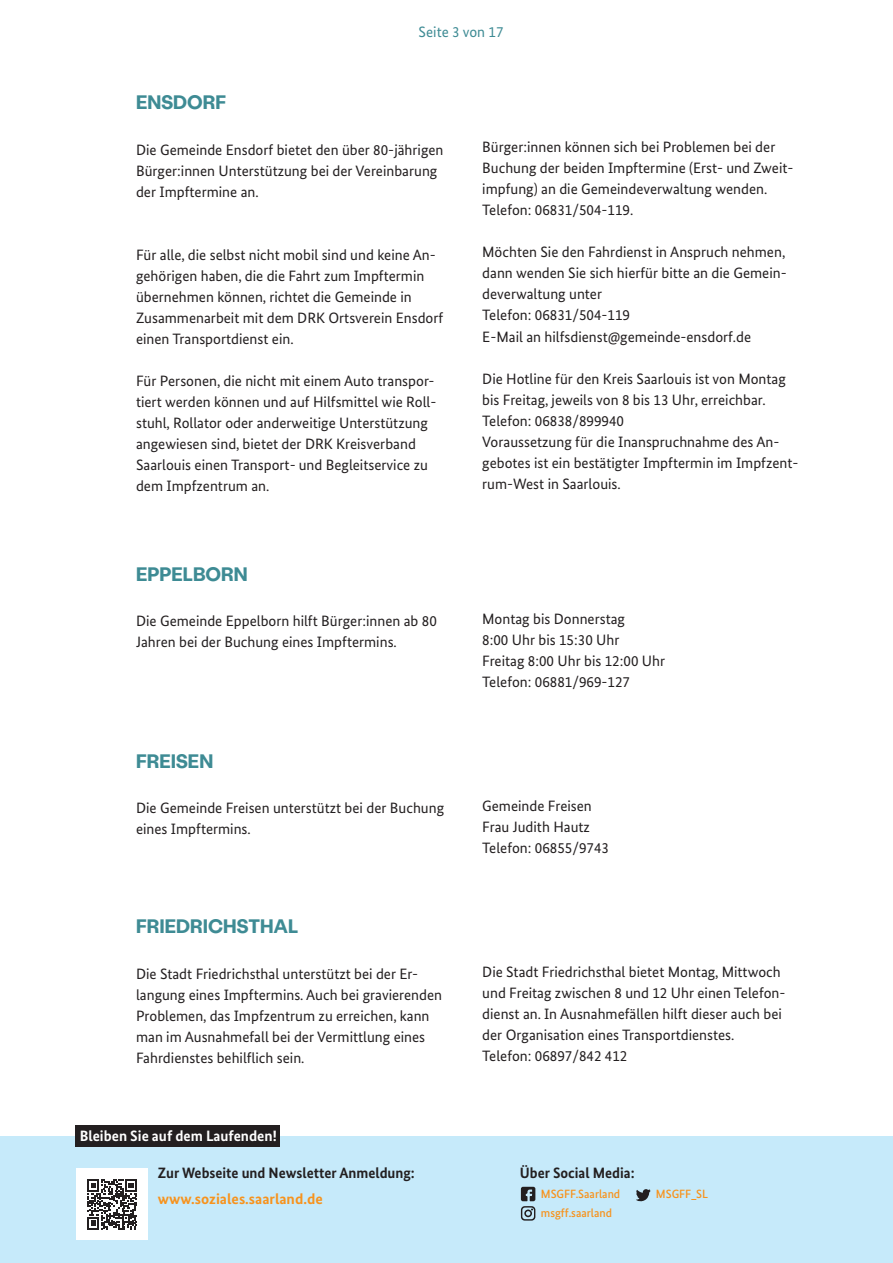
<style>
.page{position:relative;width:893px;height:1263px;background:#fff}
.page>*{position:absolute;margin:0;border:0;box-sizing:border-box;transform-origin:0 0}
.Kommune__Landkreis{font:700 19.5px "Stabil Grotesk";color:#3e8b94}
.Tabelle_Spalte_1{font:15px/21px "Bundes Sans";color:#231f20}
.t1{font:700 15px "Bundes Sans";color:#231f20}
.t2{font:700 15px "Bundes Sans";color:#fff}
.t3{font:700 15px "Bundes Sans";color:#f7931d}
.t4{font:15px "Bundes Sans";color:#3e8b94}
.t5{font:500 12px "Bundes Sans";color:#f7931d}
</style>
<div class="page">
<div style="left:0;top:1136px;width:893px;height:127px;background:#c6eafa"></div>
<div style="left:76px;top:1125px;width:204px;height:22px;background:#231f20"></div>
<div style="left:76px;top:1168px;width:72px;height:72px;background:#fff"></div>
<svg style="left:521px;top:1187px;width:14px;height:33px"></svg>
<svg style="left:636px;top:1189px;width:15px;height:12px"></svg>
<svg style="left:87px;top:1179px;width:50px;height:50px"></svg>
<p class="t4" style="left:419px;top:23px;width:86px">Seite 3 von 17</p>
<p class="Kommune__Landkreis" style="left:136px;top:89px;width:92px">ENSDORF</p>
<p class="Tabelle_Spalte_1" style="left:136px;top:139px;width:309px">Die Gemeinde Ensdorf bietet den über 80-jährigen<br>Bürger:innen Unterstützung bei der Vereinbarung der Impftermine an.</p>
<p class="Tabelle_Spalte_1" style="left:136px;top:244px;width:309px">Für alle, die selbst nicht mobil sind und keine An&shy;gehörigen haben, die die Fahrt zum Impftermin übernehmen können, richtet die Gemeinde in Zusammenarbeit mit dem DRK Ortsverein Ensdorf einen Transportdienst ein.</p>
<p class="Tabelle_Spalte_1" style="left:136px;top:370px;width:302px">Für Personen, die nicht mit einem Auto transpor&shy;tiert werden können und auf Hilfsmittel wie Roll&shy;stuhl, Rollator oder anderweitige Unterstützung angewiesen sind, bietet der DRK Kreisverband Saarlouis einen Transport- und Begleitservice zu dem Impfzentrum an.</p>
<p class="Tabelle_Spalte_1" style="left:482px;top:137px;width:313px">Bürger:innen können sich bei Problemen bei der<br>Buchung der beiden Impftermine (Erst- und Zweit&shy;impfung) an die Gemeindeverwaltung wenden.</p>
<p class="Tabelle_Spalte_1" style="left:482px;top:200px;width:153px">Telefon: 06831/504-119.</p>
<p class="Tabelle_Spalte_1" style="left:482px;top:242px;width:306px;text-align:justify">Möchten Sie den Fahrdienst in Anspruch nehmen, dann wenden Sie sich hierfür bitte an die Gemein&shy;deverwaltung unter</p>
<p class="Tabelle_Spalte_1" style="left:482px;top:305px;width:149px">Telefon: 06831/504-119</p>
<p class="Tabelle_Spalte_1" style="left:482px;top:326px;width:270px">E-Mail an hilfsdienst@gemeinde-ensdorf.de</p>
<p class="Tabelle_Spalte_1" style="left:482px;top:368px;width:305px">Die Hotline für den Kreis Saarlouis ist von Montag bis Freitag, jeweils von 8 bis 13 Uhr, erreichbar.</p>
<p class="Tabelle_Spalte_1" style="left:482px;top:410px;width:143px">Telefon: 06838/899940</p>
<p class="Tabelle_Spalte_1" style="left:482px;top:431px;width:318px">Voraussetzung für die Inanspruchnahme des An&shy;gebotes ist ein bestätigter Impftermin im Impfzent&shy;rum-West in Saarlouis.</p>
<p class="Kommune__Landkreis" style="left:136px;top:561px;width:113px">EPPELBORN</p>
<p class="Tabelle_Spalte_1" style="left:136px;top:611px;width:302px">Die Gemeinde Eppelborn hilft Bürger:innen ab 80<br>Jahren bei der Buchung eines Impftermins.</p>
<p class="Tabelle_Spalte_1" style="left:482px;top:608px;width:144px">Montag bis Donnerstag</p>
<p class="Tabelle_Spalte_1" style="left:482px;top:629px;width:139px">8:00 Uhr bis 15:30 Uhr</p>
<p class="Tabelle_Spalte_1" style="left:482px;top:650px;width:184px">Freitag 8:00 Uhr bis 12:00 Uhr</p>
<p class="Tabelle_Spalte_1" style="left:482px;top:671px;width:149px">Telefon: 06881/969-127</p>
<p class="Kommune__Landkreis" style="left:136px;top:747px;width:79px">FREISEN</p>
<p class="Tabelle_Spalte_1" style="left:136px;top:797px;width:310px">Die Gemeinde Freisen unterstützt bei der Buchung eines Impftermins.</p>
<p class="Tabelle_Spalte_1" style="left:482px;top:795px;width:111px">Gemeinde Freisen</p>
<p class="Tabelle_Spalte_1" style="left:482px;top:816px;width:109px">Frau Judith Hautz</p>
<p class="Tabelle_Spalte_1" style="left:482px;top:837px;width:128px">Telefon: 06855/9743</p>
<p class="Kommune__Landkreis" style="left:136px;top:913px;width:164px">FRIEDRICHSTHAL</p>
<p class="Tabelle_Spalte_1" style="left:136px;top:963px;width:308px">Die Stadt Friedrichsthal unterstützt bei der Er&shy;langung eines Impftermins. Auch bei gravierenden Problemen, das Impfzentrum zu erreichen, kann man im Ausnahmefall bei der Vermittlung eines Fahrdienstes behilflich sein.</p>
<p class="Tabelle_Spalte_1" style="left:482px;top:961px;width:305px">Die Stadt Friedrichsthal bietet Montag, Mittwoch und Freitag zwischen 8 und 12 Uhr einen Telefon&shy;dienst an. In Ausnahmefällen hilft dieser auch bei der Organisation eines Transportdienstes.</p>
<p class="Tabelle_Spalte_1" style="left:482px;top:1045px;width:147px">Telefon: 06897/842 412</p>
<p class="t2" style="left:80px;top:1127px;width:199px">Bleiben Sie auf dem Laufenden!</p>
<p class="t1" style="left:158px;top:1164px;width:258px">Zur Webseite und Newsletter Anmeldung:</p>
<p class="t3" style="left:158px;top:1189px;width:166px">www.soziales.saarland.de</p>
<p class="t1" style="left:520px;top:1164px;width:116px">Über Social Media:</p>
<p class="t5" style="left:541px;top:1186px;width:81px">MSGFF.Saarland</p>
<p class="t5" style="left:656px;top:1186px;width:54px">MSGFF_SL</p>
<p class="t5" style="left:541px;top:1206px;width:73px">msgff.saarland</p>
</div>
